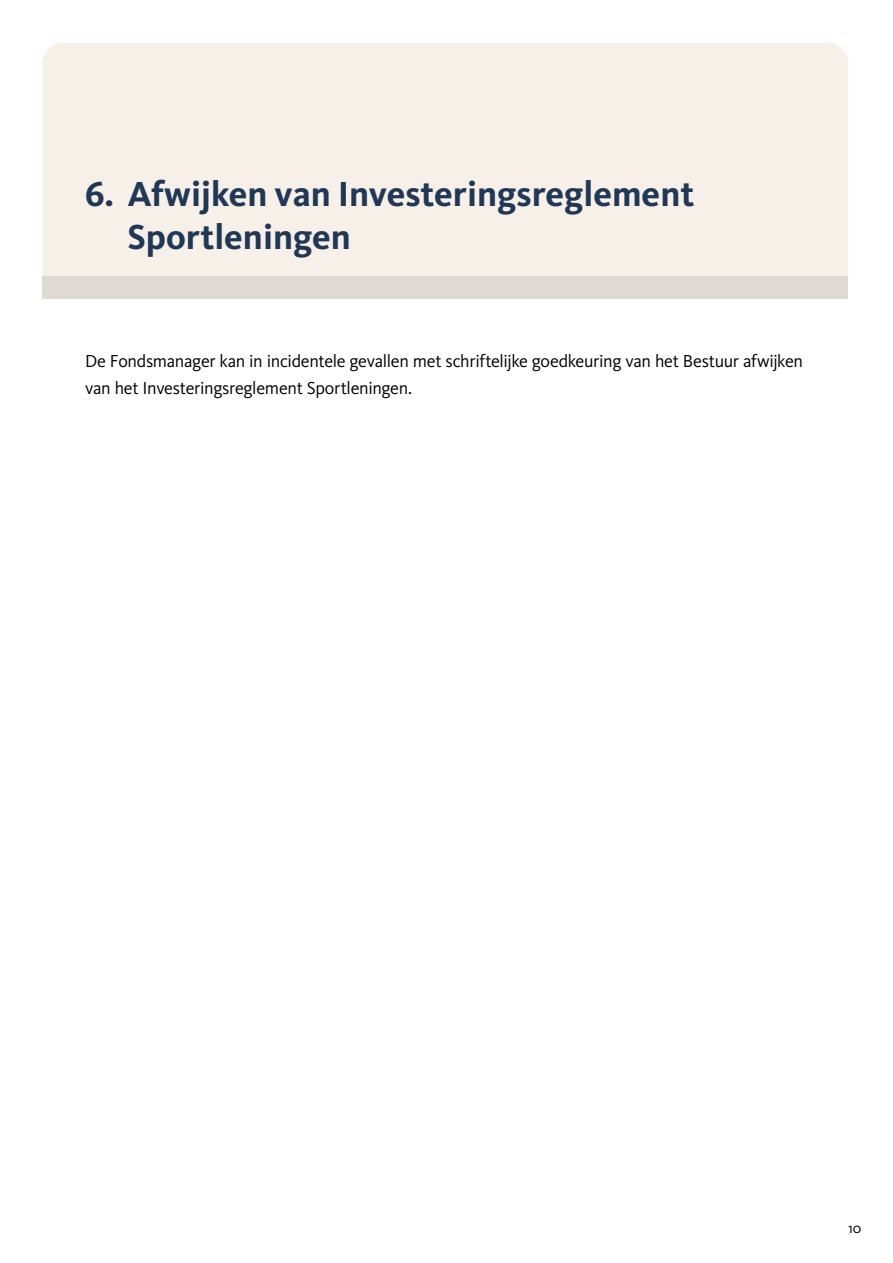
<style>
.page{position:relative;width:893px;height:1263px;background:#fff}
.page>*{position:absolute;margin:0;border:0;box-sizing:border-box;transform-origin:0 0}
.t1{font:700 36px/43.2px "Kievit OT";color:#203856}
.t2{font:18px/27px "Kievit OT";letter-spacing:-.02em;color:#000}
.t3{font:15px "Kievit OT";color:#000}
</style>
<div class="page">
<div style="left:43px;top:43px;width:805px;height:233px;background:#f7f0e8"></div>
<div style="left:43px;top:276px;width:805px;height:22px;background:#dfd9d4"></div>
<h1 class="t1" style="left:128px;top:172px;width:568px;text-indent:-43px">6. Afwijken van Investeringsreglement<br>Sportleningen</h1>
<p class="t2" style="left:85px;top:347px;width:720px">De Fondsmanager kan in incidentele gevallen met schriftelijke goedkeuring van het Bestuur afwijken van het Investeringsreglement Sportleningen.</p>
<p class="t3" style="left:848px;top:1219px;width:15px">10</p>
</div>
